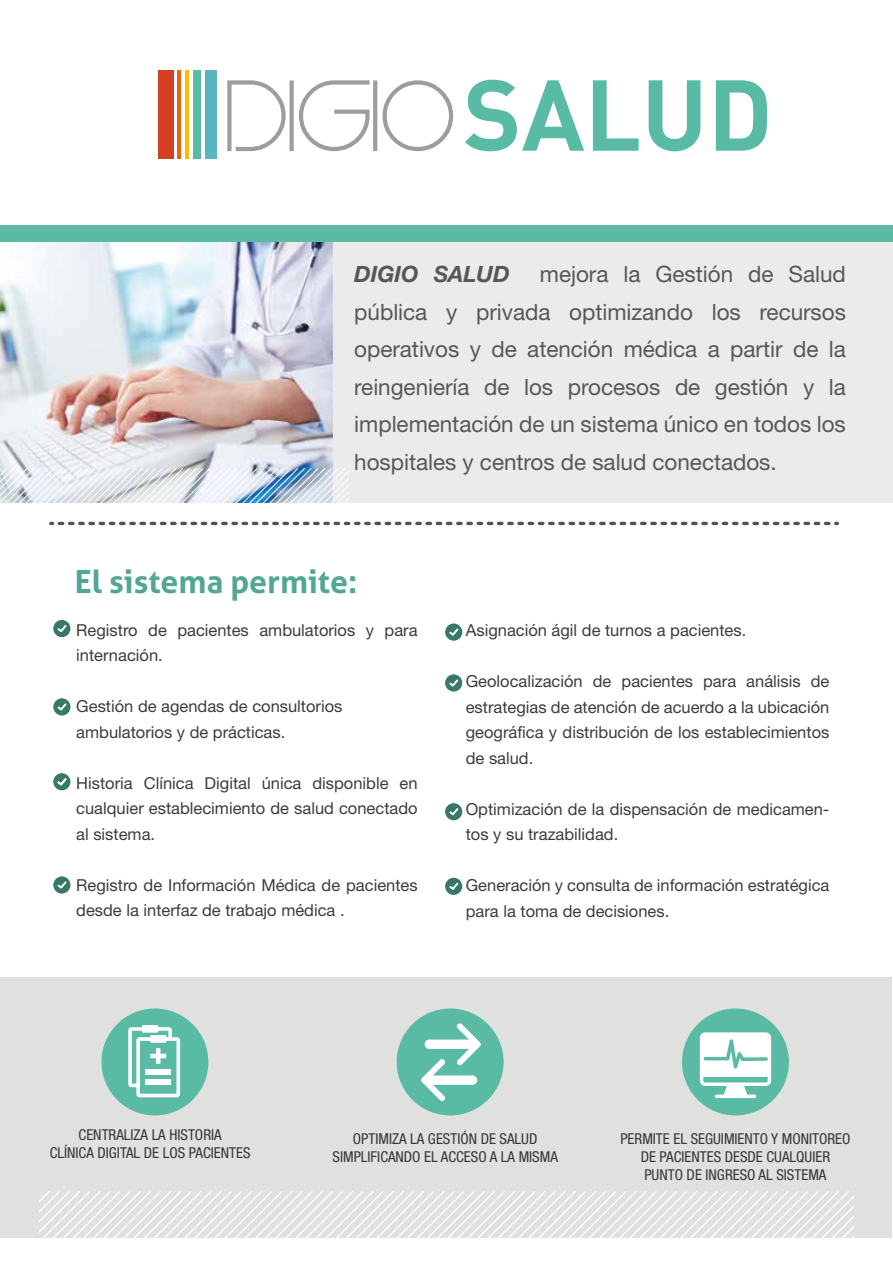
<style>
.page{position:relative;width:893px;height:1263px;background:#fff}
.page>*{position:absolute;margin:0;border:0;box-sizing:border-box;transform-origin:0 0}
.t1{font:700 98.85px "DIN";color:#5abba4}
.t2{font:700 31.95px "Aller";color:#51a793}
.t3{font:22.5px/37.5px "Helvetica Neue";color:#575756;text-align:justify}
.t4{font:italic 700 22.5px "Helvetica Neue";color:#575756}
.t5{font:16.5px/25.5px "Helvetica Neue";color:#3c3c3b}
.t6{font:condensed 15px/18px "Helvetica Neue";color:#373636;text-align:center}
</style>
<div class="page">
<div style="left:0;top:977px;width:891px;height:261px;background:#e0e0df"></div>
<div style="left:101px;top:1008px;width:107px;height:107px;background:#5abba4;border-radius:50%"></div>
<div style="left:397px;top:1008px;width:107px;height:107px;background:#5abba4;border-radius:50%"></div>
<div style="left:682px;top:1008px;width:107px;height:107px;background:#5abba4;border-radius:50%"></div>
<div style="left:0;top:242px;width:893px;height:261px;background:#ebebeb"></div>
<svg style="left:457px;top:1023px;width:24px;height:42px"></svg>
<div style="left:425px;top:1039px;width:50px;height:10px;background:#fff;border-radius:5px"></div>
<svg style="left:421px;top:1059px;width:24px;height:42px"></svg>
<div style="left:427px;top:1075px;width:50px;height:10px;background:#fff;border-radius:5px"></div>
<svg style="left:700px;top:1032px;width:71px;height:66px"></svg>
<svg style="left:128px;top:1025px;width:52px;height:72px"></svg>
<div style="left:53px;top:620px;width:17px;height:17px;background:#397869;border-radius:50%"></div>
<svg style="left:57px;top:625px;width:10px;height:7px"></svg>
<div style="left:53px;top:698px;width:17px;height:17px;background:#397869;border-radius:50%"></div>
<svg style="left:57px;top:703px;width:10px;height:8px"></svg>
<div style="left:53px;top:773px;width:17px;height:17px;background:#397869;border-radius:50%"></div>
<div style="left:53px;top:876px;width:17px;height:17px;background:#397869;border-radius:50%"></div>
<svg style="left:57px;top:881px;width:10px;height:8px"></svg>
<div style="left:445px;top:878px;width:17px;height:17px;background:#397869;border-radius:50%"></div>
<svg style="left:449px;top:882px;width:10px;height:8px"></svg>
<div style="left:445px;top:803px;width:17px;height:17px;background:#397869;border-radius:50%"></div>
<svg style="left:449px;top:808px;width:10px;height:7px"></svg>
<div style="left:445px;top:674px;width:17px;height:18px;background:#397869;border-radius:50%"></div>
<svg style="left:449px;top:679px;width:10px;height:8px"></svg>
<div style="left:445px;top:623px;width:17px;height:18px;background:#397869;border-radius:50%"></div>
<svg style="left:449px;top:628px;width:10px;height:8px"></svg>
<svg style="left:57px;top:778px;width:10px;height:7px"></svg>
<svg style="left:39px;top:1191px;width:815px;height:47px"></svg>
<div style="left:206px;top:70px;width:11px;height:89px;background:#59b5c1"></div>
<div style="left:194px;top:70px;width:7px;height:89px;background:#5abba4"></div>
<hr style="left:185px;top:70px;width:4px;height:89px;background:#fcbf00">
<hr style="left:177px;top:70px;width:4px;height:89px;background:#ec6408">
<div style="left:158px;top:70px;width:15px;height:89px;background:#d34122"></div>
<svg style="left:227px;top:80px;width:226px;height:71px"></svg>
<div style="left:0;top:226px;width:893px;height:16px;background:#5abba4"></div>
<img style="left:0;top:242px;width:333px;height:226px">
<svg style="left:0;top:468px;width:837px;height:57px"></svg>
<h1 class="t1" style="left:463px;top:50px;width:311px">SALUD</h1>
<h3 class="t4" style="left:354px;top:260px;width:157px">DIGIO SALUD</h3>
<p class="t3" style="left:354px;top:255px;width:493px;text-indent:186px">mejora la Gestión de Salud pública y privada optimizando los recursos operativos y de atención médica a partir de la reingeniería de los procesos de gestión y la implementación de un sistema único en todos los hospitales y centros de salud conectados.</p>
<h2 class="t2" style="left:75px;top:562px;width:284px">El sistema permite:</h2>
<p class="t5" style="left:76px;top:617px;width:343px">Registro de pacientes ambulatorios y para internación.</p>
<p class="t5" style="left:76px;top:693px;width:268px">Gestión de agendas de consultorios ambulatorios y de prácticas.</p>
<p class="t5" style="left:76px;top:770px;width:343px;text-align:justify">Historia Clínica Digital única disponible en cualquier establecimiento de salud conectado al sistema.</p>
<p class="t5" style="left:76px;top:872px;width:343px">Registro de Información Médica de pacientes desde la interfaz de trabajo médica .</p>
<p class="t5" style="left:466px;top:617px;width:282px">Asignación ágil de turnos a pacientes.</p>
<p class="t5" style="left:466px;top:668px;width:365px;text-align:justify">Geolocalización de pacientes para análisis de estrategias de atención de acuerdo a la ubicación geográfica y distribución de los establecimientos de salud.</p>
<p class="t5" style="left:466px;top:796px;width:365px">Optimización de la dispensación de medicamen&shy;tos y su trazabilidad.</p>
<p class="t5" style="left:466px;top:872px;width:365px">Generación y consulta de información estratégica para la toma de decisiones.</p>
<p class="t6" style="left:50px;top:1126px;width:202px">CENTRALIZA LA HISTORIA<br>CLÍNICA DIGITAL DE LOS PACIENTES</p>
<p class="t6" style="left:333px;top:1130px;width:227px">OPTIMIZA LA GESTIÓN DE SALUD<br>SIMPLIFICANDO EL ACCESO A LA MISMA</p>
<p class="t6" style="left:620px;top:1129px;width:232px">PERMITE EL SEGUIMIENTO Y MONITOREO<br>DE PACIENTES DESDE CUALQUIER<br>PUNTO DE INGRESO AL SISTEMA</p>
</div>
